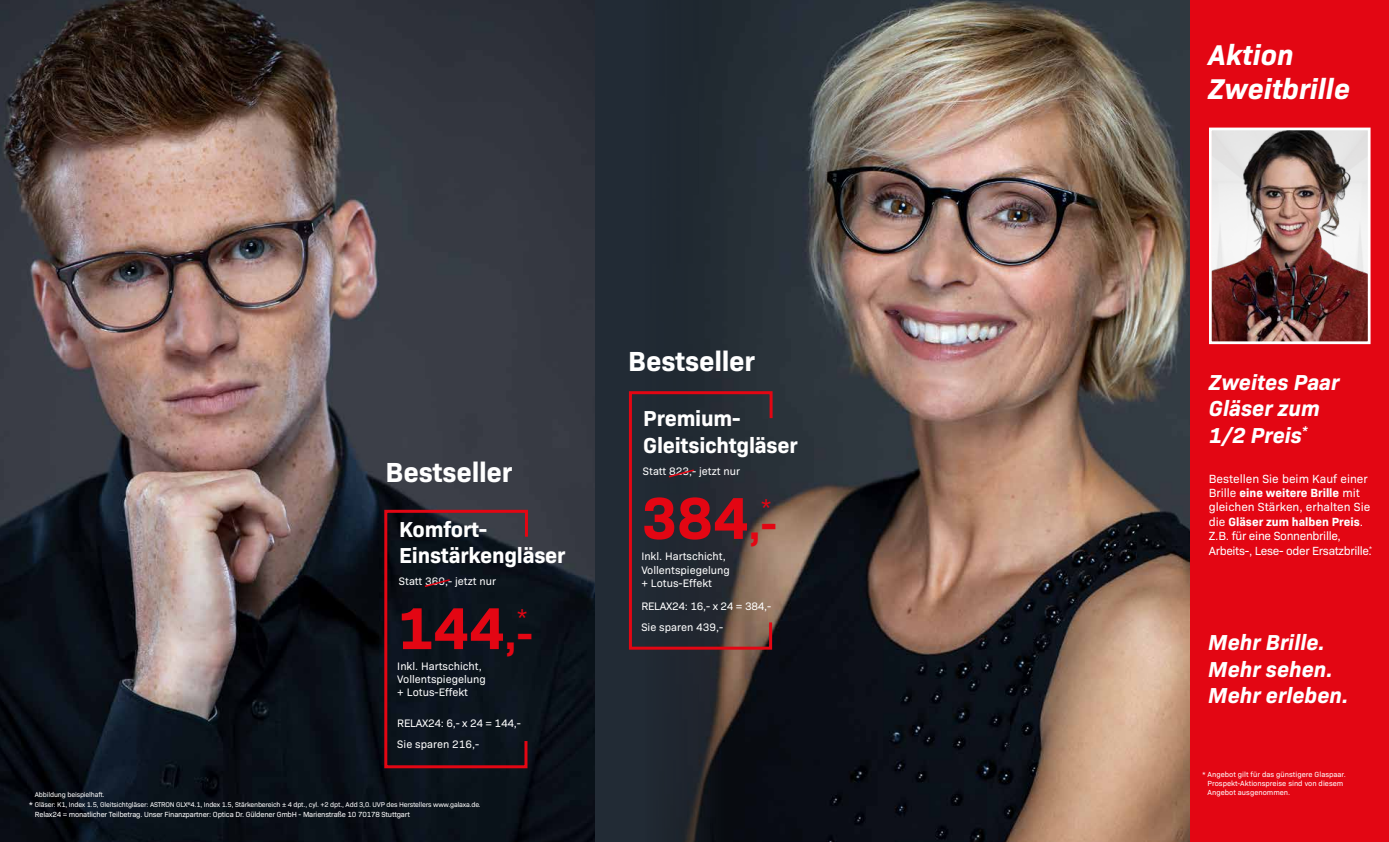
<style>
.page{position:relative;width:1389px;height:842px;background:#fff}
.page>*{position:absolute;margin:0;border:0;box-sizing:border-box;transform-origin:0 0}
.t1{font:700 60px "Bio Sans";color:#e30613}
.t2{font:italic 700 29px/34px "Bio Sans";color:#fff}
.t3{font:700 28px "Bio Sans";letter-spacing:-.01em;color:#fff}
.t4{font:23.3px "Bio Sans";color:#e30613}
.t5{font:italic 700 22px/26.4px "Bio Sans";color:#fff}
.t6{font:700 22px/26.4px "Bio Sans";letter-spacing:-.01em;color:#fff}
.t7{font:12px/14.4px "Bio Sans";color:#fff}
.t8{font:11px/13.2px "Bio Sans";color:#fff}
.t9{font:11px "Bio Sans";letter-spacing:-.02em;color:#fff}
.t10{font:9px "Bio Sans";color:#fff}
.t11{font:7.5px/9px "Bio Sans";letter-spacing:-.015em;color:#fff}
.t12{font:7px/10px "Bio Sans";letter-spacing:-.025em;color:#fff}
.s1{font-size:42px}
.s2{font-weight:700}
</style>
<div class="page">
<img style="left:0;top:0;width:595px;height:842px">
<div style="left:595px;top:0;width:604px;height:842px;background:#222b35"></div>
<img style="left:681px;top:0;width:510px;height:842px">
<svg style="left:383px;top:508px;width:146px;height:262px;background:#18151e"></svg>
<svg style="left:628px;top:390px;width:146px;height:261px"></svg>
<div style="left:1191px;top:0;width:198px;height:842px;background:#e30613"></div>
<img style="left:1213px;top:132px;width:154px;height:208px">
<div style="left:1209px;top:128px;width:162px;height:216px;border:3px solid #fff"></div>
<h3 class="t3" style="left:386px;top:450px;width:128px">Bestseller</h3>
<h3 class="t6" style="left:399px;top:514px;width:168px">Komfort-<br>Einstärkengläser</h3>
<h3 class="t8" style="left:399px;top:574px;width:99px">Statt 360,- jetzt nur</h3>
<h1 class="t1" style="left:397px;top:582px;width:137px">144<span class="s1">,-</span></h1>
<h3 class="t4" style="left:517px;top:599px;width:11px">*</h3>
<h3 class="t8" style="left:397px;top:658px;width:90px">Inkl. Hartschicht,<br>Vollentspiegelung + Lotus-Effekt</h3>
<h3 class="t9" style="left:397px;top:715px;width:124px">RELAX24: 6,- x 24 = 144,-</h3>
<h3 class="t8" style="left:397px;top:736px;width:83px">Sie sparen 216,-</h3>
<p class="t12" style="left:35px;top:789px;width:448px">Abbildung beispielhaft.<br>Gläser: K1, Index 1.5, Gleitsichtgläser: ASTRON GLX<sup>®</sup>4.1, Index 1.5, Stärkenbereich ± 4 dpt., cyl. +2 dpt., Add 3,0. UVP des Herstellers www.galaxa.de.</p>
<p class="t11" style="left:35px;top:809px;width:377px">Relax24 = monatlicher Teilbetrag. Unser Finanzpartner: Optica Dr. Güldener GmbH - Marienstraße 10 70178 Stuttgart</p>
<p class="t10" style="left:29px;top:798px;width:5px">*</p>
<h3 class="t3" style="left:628px;top:339px;width:128px">Bestseller</h3>
<h3 class="t6" style="left:643px;top:404px;width:156px">Premium-<br>Gleitsichtgläser</h3>
<h3 class="t8" style="left:643px;top:464px;width:99px">Statt 823,- jetzt nur</h3>
<h1 class="t1" style="left:641px;top:472px;width:137px">384<span class="s1">,-</span></h1>
<h3 class="t4" style="left:761px;top:489px;width:11px">*</h3>
<h3 class="t8" style="left:641px;top:549px;width:90px">Inkl. Hartschicht,<br>Vollentspiegelung + Lotus-Effekt</h3>
<h3 class="t9" style="left:641px;top:598px;width:131px">RELAX24: 16,- x 24 = 384,-</h3>
<h3 class="t8" style="left:641px;top:619px;width:83px">Sie sparen 439,-</h3>
<h2 class="t2" style="left:1208px;top:35px;width:143px">Aktion<br>Zweitbrille</h2>
<h3 class="t5" style="left:1209px;top:367px;width:132px">Zweites Paar<br>Gläser zum<br>1/2 Preis<sup>*</sup></h3>
<h3 class="t7" style="left:1209px;top:470px;width:165px">Bestellen Sie beim Kauf einer<br>Brille <span class="s2">eine weitere Brille</span> mit gleichen Stärken, erhalten Sie die <span class="s2">Gläser zum halben Preis</span>.<br>Z.B. für eine Sonnenbrille,<br>Arbeits-, Lese- oder Ersatzbrille.<sup>*</sup></h3>
<h3 class="t5" style="left:1208px;top:628px;width:142px">Mehr Brille.<br>Mehr sehen.<br>Mehr erleben.</h3>
<p class="t11" style="left:1207px;top:769px;width:140px;text-indent:-5px">* Angebot gilt für das günstigere Glaspaar.<br>Prospekt-Aktionspreise sind von diesem<br>Angebot ausgenommen.</p>
</div>
